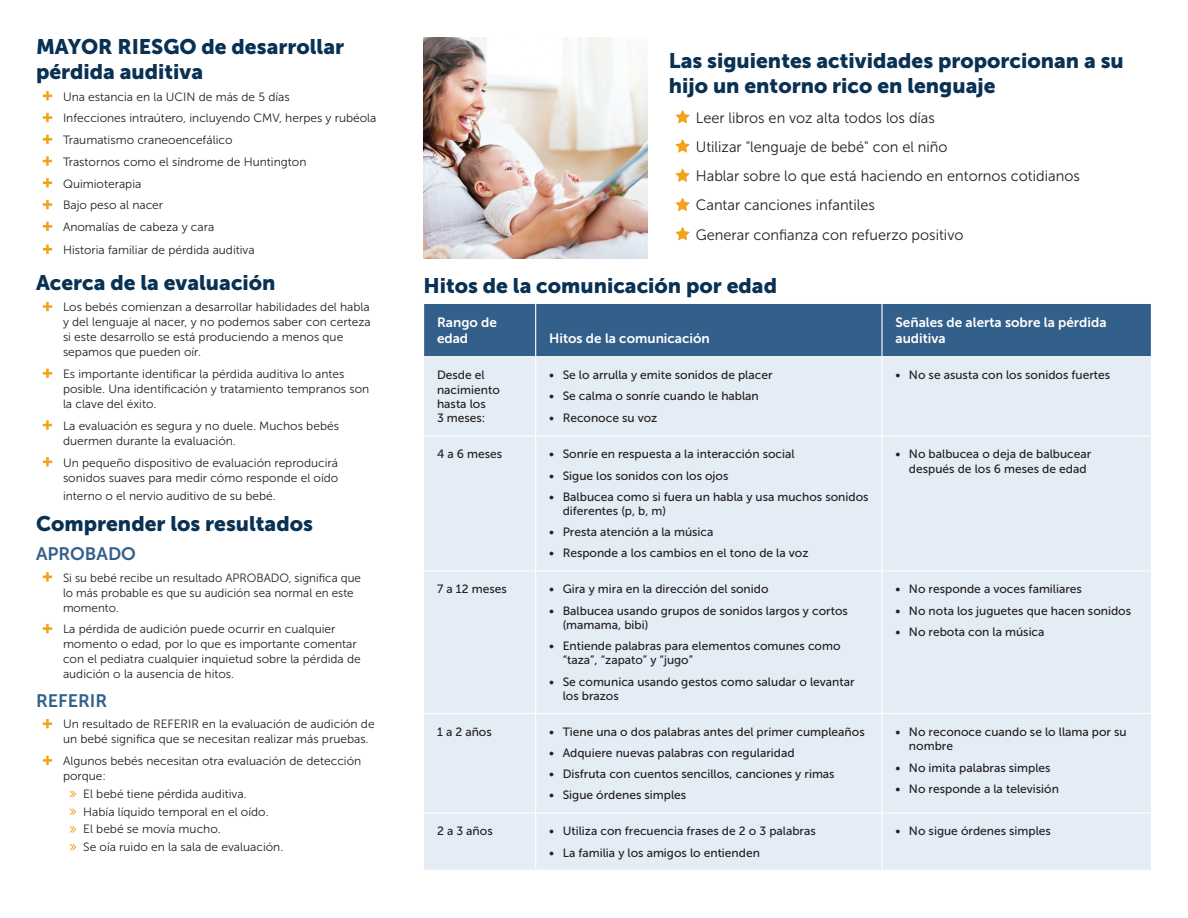
<style>
.page{position:relative;width:1188px;height:918px;background:#fff}
.page>*{position:absolute;margin:0;border:0;box-sizing:border-box;transform-origin:0 0}
.t1{font:21px/25.2px "Museo Sans 900";color:#093153}
.t2{font:18px "Museo Sans 700";color:#33608a}
.t3{font:15px/29.2px "Museo Sans 300";color:#231f20}
.t4{font:13.5px/16.2px "Museo Sans 700";color:#fff}
.t5{font:12px/15px "Museo Sans 300";color:#231f20}
.t6{font:12px/14.4px "Museo Sans 500";color:#231f20}
</style>
<div class="page">
<svg style="left:43px;top:91px;width:9px;height:9px"></svg>
<svg style="left:43px;top:113px;width:9px;height:9px"></svg>
<svg style="left:43px;top:135px;width:9px;height:9px"></svg>
<svg style="left:43px;top:156px;width:9px;height:10px"></svg>
<svg style="left:43px;top:178px;width:9px;height:10px"></svg>
<svg style="left:43px;top:200px;width:9px;height:9px"></svg>
<svg style="left:43px;top:222px;width:9px;height:9px"></svg>
<svg style="left:43px;top:245px;width:9px;height:9px"></svg>
<svg style="left:43px;top:302px;width:9px;height:9px"></svg>
<svg style="left:43px;top:369px;width:9px;height:9px"></svg>
<svg style="left:43px;top:420px;width:9px;height:10px"></svg>
<svg style="left:43px;top:457px;width:9px;height:9px"></svg>
<svg style="left:43px;top:572px;width:9px;height:10px"></svg>
<svg style="left:43px;top:624px;width:9px;height:9px"></svg>
<svg style="left:43px;top:719px;width:9px;height:9px"></svg>
<svg style="left:43px;top:756px;width:9px;height:9px"></svg>
<svg style="left:70px;top:791px;width:6px;height:6px"></svg>
<svg style="left:70px;top:808px;width:6px;height:7px"></svg>
<svg style="left:70px;top:826px;width:6px;height:7px"></svg>
<svg style="left:70px;top:844px;width:6px;height:6px"></svg>
<div style="left:424px;top:304px;width:727px;height:52px;background:#33608a"></div>
<div style="left:424px;top:357px;width:727px;height:513px;background:#e4ecf5"></div>
<hr style="left:535px;top:304px;width:1px;height:52px;background:#fff">
<hr style="left:881px;top:304px;width:2px;height:52px;background:#fff">
<hr style="left:535px;top:357px;width:1px;height:78px;background:#fff">
<hr style="left:881px;top:357px;width:2px;height:78px;background:#fff">
<hr style="left:423px;top:435px;width:113px;height:1px;background:#fff">
<hr style="left:536px;top:435px;width:346px;height:1px;background:#fff">
<hr style="left:535px;top:436px;width:1px;height:134px;background:#fff">
<hr style="left:882px;top:435px;width:270px;height:1px;background:#fff">
<hr style="left:881px;top:436px;width:2px;height:134px;background:#fff">
<hr style="left:423px;top:570px;width:113px;height:2px;background:#fff">
<hr style="left:536px;top:570px;width:346px;height:2px;background:#fff">
<hr style="left:535px;top:572px;width:1px;height:141px;background:#fff">
<hr style="left:882px;top:570px;width:270px;height:2px;background:#fff">
<hr style="left:881px;top:572px;width:2px;height:141px;background:#fff">
<hr style="left:423px;top:713px;width:113px;height:1px;background:#fff">
<hr style="left:536px;top:713px;width:346px;height:1px;background:#fff">
<hr style="left:535px;top:714px;width:1px;height:98px;background:#fff">
<hr style="left:882px;top:713px;width:270px;height:1px;background:#fff">
<hr style="left:881px;top:714px;width:2px;height:98px;background:#fff">
<hr style="left:423px;top:812px;width:113px;height:2px;background:#fff">
<hr style="left:536px;top:812px;width:346px;height:2px;background:#fff">
<hr style="left:535px;top:814px;width:1px;height:56px;background:#fff">
<hr style="left:882px;top:812px;width:270px;height:2px;background:#fff">
<hr style="left:881px;top:814px;width:2px;height:56px;background:#fff">
<svg style="left:676px;top:110px;width:14px;height:13px"></svg>
<svg style="left:676px;top:139px;width:14px;height:14px"></svg>
<svg style="left:676px;top:169px;width:14px;height:13px"></svg>
<svg style="left:676px;top:198px;width:14px;height:13px"></svg>
<svg style="left:676px;top:227px;width:14px;height:13px"></svg>
<img style="left:423px;top:38px;width:225px;height:221px">
<h1 class="t1" style="left:36px;top:34px;width:310px">MAYOR RIESGO de desarrollar pérdida auditiva</h1>
<p class="t5" style="left:63px;top:86px;width:315px;line-height:21.8px">Una estancia en la UCIN de más de 5 días<br>Infecciones intraútero, incluyendo CMV, herpes y rubéola<br>Traumatismo craneoencefálico<br>Trastornos como el síndrome de Huntington<br>Quimioterapia<br>Bajo peso al nacer<br>Anomalías de cabeza y cara</p>
<p class="t5" style="left:63px;top:242px;width:193px">Historia familiar de pérdida auditiva</p>
<h1 class="t1" style="left:36px;top:269px;width:241px">Acerca de la evaluación</h1>
<p class="t5" style="left:63px;top:300px;width:309px">Los bebés comienzan a desarrollar habilidades del habla y del lenguaje al nacer, y no podemos saber con certeza si este desarrollo se está produciendo a menos que sepamos que pueden oír.</p>
<p class="t5" style="left:63px;top:366px;width:308px">Es importante identificar la pérdida auditiva lo antes posible. Una identificación y tratamiento tempranos son la clave del éxito.</p>
<p class="t5" style="left:63px;top:418px;width:278px">La evaluación es segura y no duele. Muchos bebés duermen durante la evaluación.</p>
<p class="t5" style="left:63px;top:455px;width:277px">Un pequeño dispositivo de evaluación reproducirá sonidos suaves para medir cómo responde el oído</p>
<p class="t5" style="left:63px;top:488px;width:214px">interno o el nervio auditivo de su bebé.</p>
<h1 class="t1" style="left:36px;top:511px;width:279px">Comprender los resultados</h1>
<h2 class="t2" style="left:36px;top:544px;width:101px">APROBADO</h2>
<p class="t5" style="left:63px;top:570px;width:300px">Si su bebé recibe un resultado APROBADO, significa que lo más probable es que su audición sea normal en este momento.</p>
<p class="t5" style="left:63px;top:622px;width:299px">La pérdida de audición puede ocurrir en cualquier momento o edad, por lo que es importante comentar con el pediatra cualquier inquietud sobre la pérdida de audición o la ausencia de hitos.</p>
<h2 class="t2" style="left:36px;top:690px;width:73px">REFERIR</h2>
<p class="t5" style="left:63px;top:717px;width:313px">Un resultado de REFERIR en la evaluación de audición de un bebé significa que se necesitan realizar más pruebas.</p>
<p class="t5" style="left:63px;top:754px;width:300px">Algunos bebés necesitan otra evaluación de detección porque:</p>
<p class="t5" style="left:83px;top:785px;width:202px;line-height:17.7px">El bebé tiene pérdida auditiva.<br>Había líquido temporal en el oído.<br>El bebé se movía mucho.<br>Se oía ruido en la sala de evaluación.</p>
<h1 class="t1" style="left:669px;top:48px;width:456px">Las siguientes actividades proporcionan a su hijo un entorno rico en lenguaje</h1>
<p class="t3" style="left:696px;top:103px;width:386px">Leer libros en voz alta todos los días<br>Utilizar "lenguaje de bebé" con el niño<br>Hablar sobre lo que está haciendo en entornos cotidianos Cantar canciones infantiles<br>Generar confianza con refuerzo positivo</p>
<h1 class="t1" style="left:423px;top:273px;width:355px">Hitos de la comunicación por edad</h1>
<p class="t4" style="left:437px;top:314px;width:61px">Rango de edad</p>
<p class="t4" style="left:549px;top:330px;width:162px">Hitos de la comunicación</p>
<p class="t6" style="left:437px;top:368px;width:64px">Desde el nacimiento hasta los<br>3 meses:</p>
<p class="t6" style="left:549px;top:368px;width:225px">• Se lo arrulla y emite sonidos de placer</p>
<p class="t6" style="left:549px;top:389px;width:211px">• Se calma o sonríe cuando le hablan</p>
<p class="t6" style="left:549px;top:410px;width:110px">• Reconoce su voz</p>
<p class="t6" style="left:437px;top:447px;width:67px">4 a 6 meses</p>
<p class="t6" style="left:549px;top:447px;width:247px">• Sonríe en respuesta a la interacción social</p>
<p class="t6" style="left:549px;top:468px;width:181px">• Sigue los sonidos con los ojos</p>
<p class="t6" style="left:563px;top:489px;width:307px;text-indent:-14px">• Balbucea como si fuera un habla y usa muchos sonidos diferentes (p, b, m)</p>
<p class="t6" style="left:549px;top:525px;width:166px">• Presta atención a la música</p>
<p class="t6" style="left:549px;top:546px;width:261px">• Responde a los cambios en el tono de la voz</p>
<p class="t6" style="left:437px;top:582px;width:71px">7 a 12 meses</p>
<p class="t6" style="left:549px;top:582px;width:221px">• Gira y mira en la dirección del sonido</p>
<p class="t6" style="left:563px;top:603px;width:287px;text-indent:-14px">• Balbucea usando grupos de sonidos largos y cortos (mamama, bibi)</p>
<p class="t6" style="left:563px;top:639px;width:279px;text-indent:-14px">• Entiende palabras para elementos comunes como “taza”, “zapato” y “jugo”</p>
<p class="t6" style="left:563px;top:674px;width:293px;text-indent:-14px">• Se comunica usando gestos como saludar o levantar los brazos</p>
<p class="t6" style="left:437px;top:725px;width:56px">1 a 2 años</p>
<p class="t6" style="left:549px;top:725px;width:317px">• Tiene una o dos palabras antes del primer cumpleaños</p>
<p class="t6" style="left:549px;top:746px;width:247px">• Adquiere nuevas palabras con regularidad</p>
<p class="t6" style="left:549px;top:767px;width:287px">• Disfruta con cuentos sencillos, canciones y rimas</p>
<p class="t6" style="left:549px;top:788px;width:139px">• Sigue órdenes simples</p>
<p class="t6" style="left:437px;top:824px;width:57px">2 a 3 años</p>
<p class="t6" style="left:549px;top:824px;width:268px">• Utiliza con frecuencia frases de 2 o 3 palabras</p>
<p class="t6" style="left:549px;top:845px;width:212px">• La familia y los amigos lo entienden</p>
<p class="t4" style="left:895px;top:314px;width:213px">Señales de alerta sobre la pérdida auditiva</p>
<p class="t6" style="left:895px;top:368px;width:216px">• No se asusta con los sonidos fuertes</p>
<p class="t6" style="left:909px;top:447px;width:184px;text-indent:-14px">• No balbucea o deja de balbucear después de los 6 meses de edad</p>
<p class="t6" style="left:895px;top:582px;width:188px">• No responde a voces familiares</p>
<p class="t6" style="left:895px;top:603px;width:237px">• No nota los juguetes que hacen sonidos</p>
<p class="t6" style="left:895px;top:624px;width:151px">• No rebota con la música</p>
<p class="t6" style="left:909px;top:725px;width:219px;text-indent:-14px">• No reconoce cuando se lo llama por su nombre</p>
<p class="t6" style="left:895px;top:760px;width:157px">• No imita palabras simples</p>
<p class="t6" style="left:895px;top:781px;width:165px">• No responde a la televisión</p>
<p class="t6" style="left:895px;top:824px;width:157px">• No sigue órdenes simples</p>
</div>
